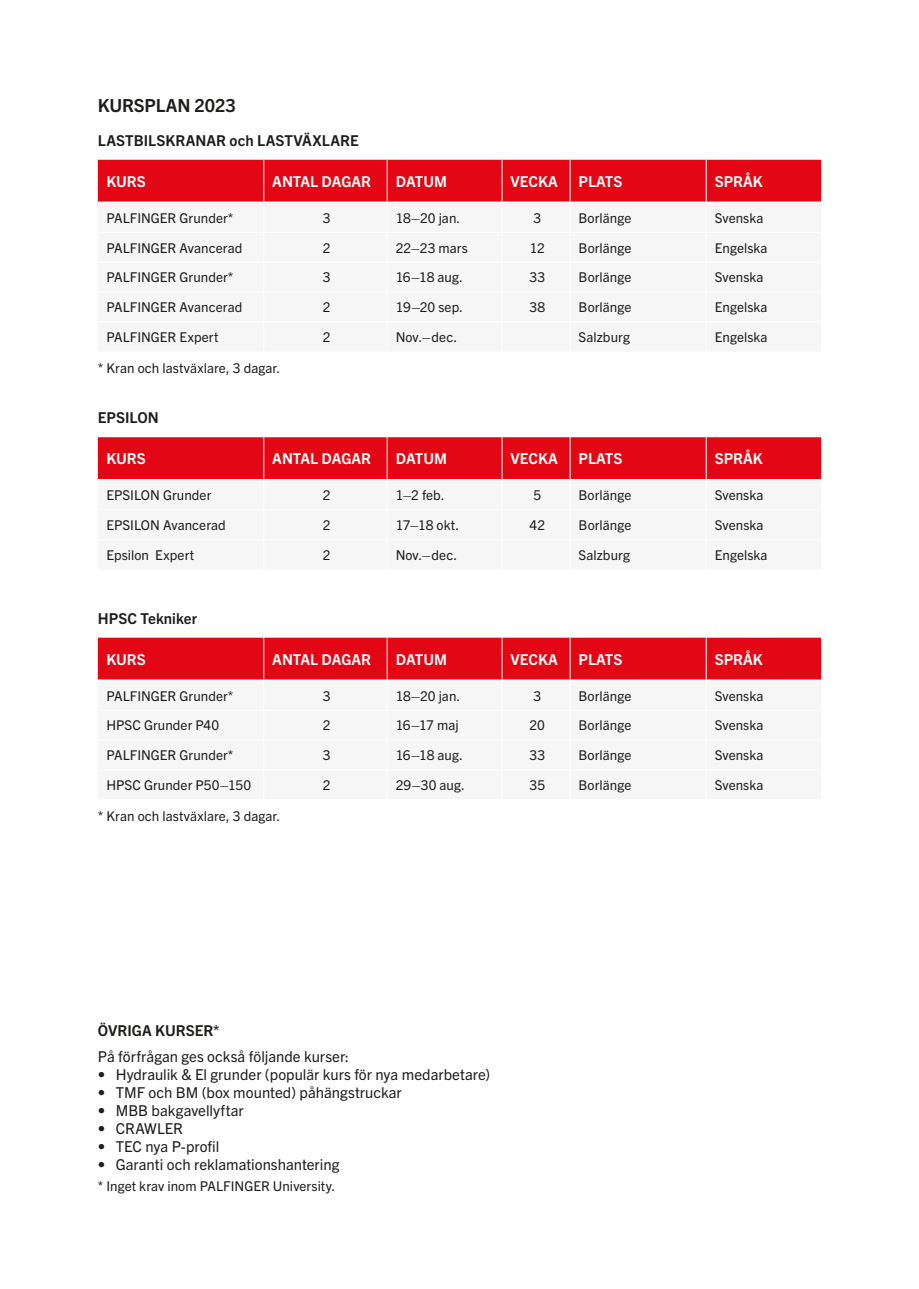
<style>
.page{position:relative;width:919px;height:1289px;background:#fff}
.page>*{position:absolute;margin:0;border:0;box-sizing:border-box;transform-origin:0 0}
.t1{font:700 18px "Trade Gothic Next LT Pro";letter-spacing:-.01em;color:#1d1d1b}
.t2{font:15px "Trade Gothic Next LT Pro";color:#1d1d1b}
.t3{font:700 15px "Trade Gothic Next LT Pro";color:#fff}
.t4{font:700 15px "Trade Gothic Next LT Pro";color:#1d1d1b}
.t5{font:13.5px "Trade Gothic Next LT Pro";letter-spacing:.005em;color:#1d1d1b}
</style>
<div class="page">
<div style="left:98px;top:160px;width:723px;height:41px;background:#e30614"></div>
<hr style="left:263px;top:160px;width:1px;height:42px;background:#fff">
<hr style="left:387px;top:160px;width:1px;height:42px;background:#fff">
<hr style="left:501px;top:160px;width:1px;height:42px;background:#fff">
<hr style="left:569px;top:160px;width:1px;height:42px;background:#fff">
<hr style="left:705px;top:160px;width:1px;height:42px;background:#fff">
<div style="left:98px;top:437px;width:723px;height:43px;background:#e30614"></div>
<div style="left:98px;top:637px;width:723px;height:42px;background:#e30614"></div>
<hr style="left:263px;top:637px;width:1px;height:43px;background:#fff">
<hr style="left:387px;top:637px;width:1px;height:43px;background:#fff">
<hr style="left:501px;top:637px;width:1px;height:43px;background:#fff">
<hr style="left:569px;top:637px;width:1px;height:43px;background:#fff">
<hr style="left:705px;top:637px;width:1px;height:43px;background:#fff">
<h1 class="t1" style="left:98px;top:93px;width:139px">KURSPLAN 2023</h1>
<p class="t4" style="left:98px;top:130px;width:262px">LASTBILSKRANAR och LASTVÄXLARE</p>
<p class="t3" style="left:106px;top:171px;width:41px">KURS</p>
<p class="t3" style="left:272px;top:171px;width:100px">ANTAL DAGAR</p>
<p class="t3" style="left:395px;top:171px;width:53px">DATUM</p>
<p class="t3" style="left:510px;top:171px;width:49px">VECKA</p>
<p class="t3" style="left:578px;top:171px;width:45px">PLATS</p>
<p class="t3" style="left:714px;top:171px;width:49px">SPRÅK</p>
<p class="t5" style="left:106px;top:208px;width:129px">PALFINGER Grunder*</p>
<p class="t5" style="left:323px;top:208px;width:9px">3</p>
<p class="t5" style="left:395px;top:208px;width:66px">18–20 jan.</p>
<p class="t5" style="left:533px;top:208px;width:9px">3</p>
<p class="t5" style="left:578px;top:208px;width:54px">Borlänge</p>
<p class="t5" style="left:714px;top:208px;width:50px">Svenska</p>
<p class="t5" style="left:106px;top:238px;width:137px">PALFINGER Avancerad</p>
<p class="t5" style="left:323px;top:238px;width:9px">2</p>
<p class="t5" style="left:395px;top:238px;width:74px">22–23 mars</p>
<p class="t5" style="left:529px;top:238px;width:17px">12</p>
<p class="t5" style="left:578px;top:238px;width:54px">Borlänge</p>
<p class="t5" style="left:714px;top:238px;width:54px">Engelska</p>
<p class="t5" style="left:106px;top:268px;width:129px">PALFINGER Grunder*</p>
<p class="t5" style="left:323px;top:268px;width:9px">3</p>
<p class="t5" style="left:395px;top:268px;width:69px">16–18 aug.</p>
<p class="t5" style="left:529px;top:268px;width:17px">33</p>
<p class="t5" style="left:578px;top:268px;width:54px">Borlänge</p>
<p class="t5" style="left:714px;top:268px;width:50px">Svenska</p>
<p class="t5" style="left:106px;top:298px;width:137px">PALFINGER Avancerad</p>
<p class="t5" style="left:323px;top:298px;width:9px">2</p>
<p class="t5" style="left:395px;top:298px;width:69px">19–20 sep.</p>
<p class="t5" style="left:529px;top:298px;width:17px">38</p>
<p class="t5" style="left:578px;top:298px;width:54px">Borlänge</p>
<p class="t5" style="left:714px;top:298px;width:54px">Engelska</p>
<p class="t5" style="left:106px;top:327px;width:114px">PALFINGER Expert</p>
<p class="t5" style="left:323px;top:327px;width:9px">2</p>
<p class="t5" style="left:395px;top:327px;width:63px">Nov.–dec.</p>
<p class="t5" style="left:578px;top:327px;width:53px">Salzburg</p>
<p class="t5" style="left:714px;top:327px;width:54px">Engelska</p>
<p class="t5" style="left:98px;top:358px;width:184px">* Kran och lastväxlare, 3 dagar.</p>
<p class="t4" style="left:98px;top:407px;width:63px">EPSILON</p>
<p class="t3" style="left:106px;top:448px;width:41px">KURS</p>
<p class="t3" style="left:272px;top:448px;width:100px">ANTAL DAGAR</p>
<p class="t3" style="left:395px;top:448px;width:53px">DATUM</p>
<p class="t3" style="left:510px;top:448px;width:49px">VECKA</p>
<p class="t3" style="left:578px;top:448px;width:45px">PLATS</p>
<p class="t3" style="left:714px;top:448px;width:49px">SPRÅK</p>
<p class="t5" style="left:106px;top:486px;width:106px">EPSILON Grunder</p>
<p class="t5" style="left:323px;top:486px;width:9px">2</p>
<p class="t5" style="left:395px;top:486px;width:51px">1–2 feb.</p>
<p class="t5" style="left:533px;top:486px;width:9px">5</p>
<p class="t5" style="left:578px;top:486px;width:54px">Borlänge</p>
<p class="t5" style="left:714px;top:486px;width:50px">Svenska</p>
<p class="t5" style="left:106px;top:515px;width:121px">EPSILON Avancerad</p>
<p class="t5" style="left:323px;top:515px;width:9px">2</p>
<p class="t5" style="left:395px;top:515px;width:65px">17–18 okt.</p>
<p class="t5" style="left:529px;top:515px;width:17px">42</p>
<p class="t5" style="left:578px;top:515px;width:54px">Borlänge</p>
<p class="t5" style="left:714px;top:515px;width:50px">Svenska</p>
<p class="t5" style="left:106px;top:545px;width:89px">Epsilon Expert</p>
<p class="t5" style="left:323px;top:545px;width:9px">2</p>
<p class="t5" style="left:395px;top:545px;width:63px">Nov.–dec.</p>
<p class="t5" style="left:578px;top:545px;width:53px">Salzburg</p>
<p class="t5" style="left:714px;top:545px;width:54px">Engelska</p>
<p class="t4" style="left:98px;top:607px;width:101px">HPSC Tekniker</p>
<p class="t3" style="left:106px;top:649px;width:41px">KURS</p>
<p class="t3" style="left:272px;top:649px;width:100px">ANTAL DAGAR</p>
<p class="t3" style="left:395px;top:649px;width:53px">DATUM</p>
<p class="t3" style="left:510px;top:649px;width:49px">VECKA</p>
<p class="t3" style="left:578px;top:649px;width:45px">PLATS</p>
<p class="t3" style="left:714px;top:649px;width:49px">SPRÅK</p>
<p class="t5" style="left:106px;top:686px;width:129px">PALFINGER Grunder*</p>
<p class="t5" style="left:323px;top:686px;width:9px">3</p>
<p class="t5" style="left:395px;top:686px;width:66px">18–20 jan.</p>
<p class="t5" style="left:533px;top:686px;width:9px">3</p>
<p class="t5" style="left:578px;top:686px;width:54px">Borlänge</p>
<p class="t5" style="left:714px;top:686px;width:50px">Svenska</p>
<p class="t5" style="left:106px;top:716px;width:114px">HPSC Grunder P40</p>
<p class="t5" style="left:323px;top:716px;width:9px">2</p>
<p class="t5" style="left:395px;top:716px;width:64px">16–17 maj</p>
<p class="t5" style="left:529px;top:716px;width:17px">20</p>
<p class="t5" style="left:578px;top:716px;width:54px">Borlänge</p>
<p class="t5" style="left:714px;top:716px;width:50px">Svenska</p>
<p class="t5" style="left:106px;top:746px;width:129px">PALFINGER Grunder*</p>
<p class="t5" style="left:323px;top:746px;width:9px">3</p>
<p class="t5" style="left:395px;top:746px;width:69px">16–18 aug.</p>
<p class="t5" style="left:529px;top:746px;width:17px">33</p>
<p class="t5" style="left:578px;top:746px;width:54px">Borlänge</p>
<p class="t5" style="left:714px;top:746px;width:50px">Svenska</p>
<p class="t5" style="left:106px;top:775px;width:146px">HPSC Grunder P50–150</p>
<p class="t5" style="left:323px;top:775px;width:9px">2</p>
<p class="t5" style="left:395px;top:775px;width:71px">29–30 aug.</p>
<p class="t5" style="left:529px;top:775px;width:17px">35</p>
<p class="t5" style="left:578px;top:775px;width:54px">Borlänge</p>
<p class="t5" style="left:714px;top:775px;width:50px">Svenska</p>
<p class="t5" style="left:98px;top:806px;width:184px">* Kran och lastväxlare, 3 dagar.</p>
<p class="t4" style="left:98px;top:1020px;width:123px">ÖVRIGA KURSER*</p>
<p class="t2" style="left:98px;top:1046px;width:252px">På förfrågan ges också följande kurser:</p>
<p class="t2" style="left:98px;top:1064px;width:394px">• Hydraulik &amp; El grunder (populär kurs för nya medarbetare)</p>
<p class="t2" style="left:98px;top:1082px;width:305px">• TMF och BM (box mounted) påhängstruckar</p>
<p class="t2" style="left:98px;top:1100px;width:147px">• MBB bakgavellyftar</p>
<p class="t2" style="left:98px;top:1118px;width:87px">• CRAWLER</p>
<p class="t2" style="left:98px;top:1136px;width:123px">• TEC nya P-profil</p>
<p class="t2" style="left:98px;top:1154px;width:243px">• Garanti och reklamationshantering</p>
<p class="t5" style="left:98px;top:1176px;width:239px">* Inget krav inom PALFINGER University.</p>
</div>
